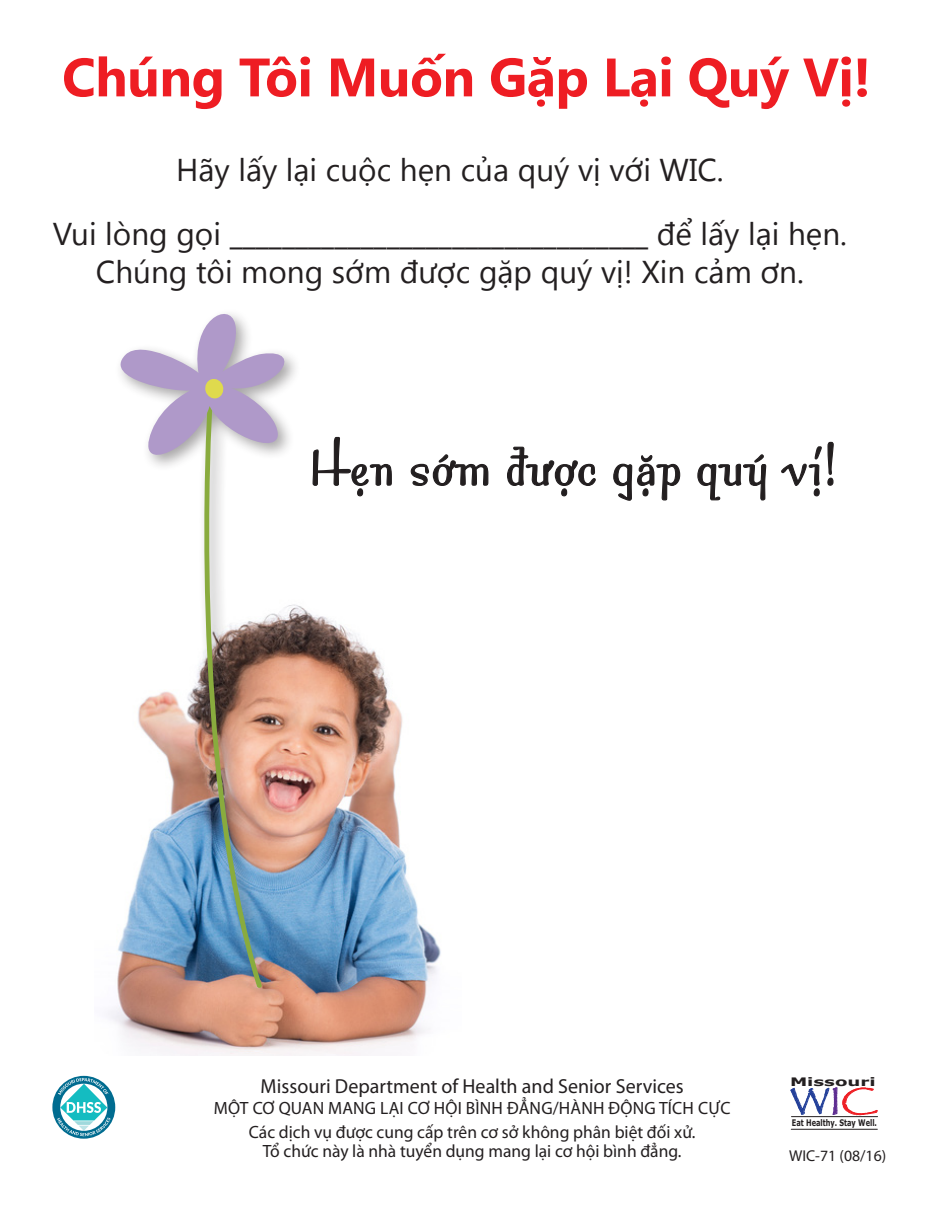
<style>
.page{position:relative;width:932px;height:1215px;background:#fff}
.page>*{position:absolute;margin:0;border:0;box-sizing:border-box;transform-origin:0 0}
.t1{font:63px "UVN Doi Moi";color:#231f20}
.t2{font:700 54px "Segoe UI";letter-spacing:-.01em;color:#ee1d23}
.t3{font:31.5px/38.2px "Segoe UI";color:#231f20;text-align:center}
.t4{font:27.45px "Papyrus";color:#223f99;scale:1.37 1}
.t5{font:20.25px "Myriad Pro";color:#231f20}
.t6{font:17.78px "Myriad Pro";color:#231f20}
.t7{font:15.75px "Myriad Pro";color:#231f20}
.t8{font:700 11.7px "Verdana";color:#231f20;scale:1.55 1}
.t9{font:700 9.22px "Verdana";color:#231f20;scale:.72 1}
.s1{color:#5e2d91}
.s2{color:#ee1d23}
</style>
<div class="page">
<hr style="left:791px;top:1116px;width:86px;height:1px;background:#231f20">
<hr style="left:791px;top:1129px;width:86px;height:1px;background:#231f20">
<svg style="left:790px;top:1087px;width:87px;height:29px"></svg>
<svg style="left:52px;top:1076px;width:63px;height:63px"></svg>
<img style="left:108px;top:700px;width:333px;height:355px">
<div style="left:115px;top:308px;width:187px;height:697px;background:#231f20;opacity:.4"></div>
<img style="left:108px;top:308px;width:284px;height:680px">
<svg style="left:410px;top:454px;width:79px;height:32px"></svg>
<svg style="left:507px;top:446px;width:89px;height:51px"></svg>
<svg style="left:613px;top:455px;width:67px;height:46px"></svg>
<svg style="left:697px;top:454px;width:69px;height:47px"></svg>
<svg style="left:781px;top:441px;width:53px;height:56px"></svg>
<p class="t2" style="left:62px;top:39px;width:810px">Chúng Tôi Muốn Gặp Lại Quý Vị!</p>
<p class="t3" style="left:176px;top:149px;width:549px">Hãy lấy lại cuộc hẹn của quý vị với WIC.</p>
<p class="t3" style="left:53px;top:213px;width:795px">Vui lòng gọi ________________________________ để lấy lại hẹn.<br>Chúng tôi mong sớm được gặp quý vị! Xin cảm ơn.</p>
<p class="t1" style="left:307px;top:428px;width:533px">Hẹn sớm được gặp quý vị!</p>
<p class="t8" style="left:790px;top:1073px;width:57px">Missouri</p>
<p class="t4" style="left:790px;top:1085px;width:66px">W<span class="s1">I</span><span class="s2">C</span></p>
<p class="t9" style="left:791px;top:1116px;width:120px">Eat Healthy. Stay Well.</p>
<p class="t5" style="left:260px;top:1074px;width:424px">Missouri Department of Health and Senior Services</p>
<p class="t6" style="left:214px;top:1097px;width:518px">MỘT CƠ QUAN MANG LẠI CƠ HỘI BÌNH ĐẲNG/HÀNH ĐỘNG TÍCH CỰC</p>
<p class="t6" style="left:249px;top:1121px;width:448px">Các dịch vụ được cung cấp trên cơ sở không phân biệt đối xử.</p>
<p class="t6" style="left:263px;top:1140px;width:420px">Tổ chức này là nhà tuyển dụng mang lại cơ hội bình đẳng.</p>
<p class="t7" style="left:789px;top:1146px;width:99px">WIC-71 (08/16)</p>
</div>
